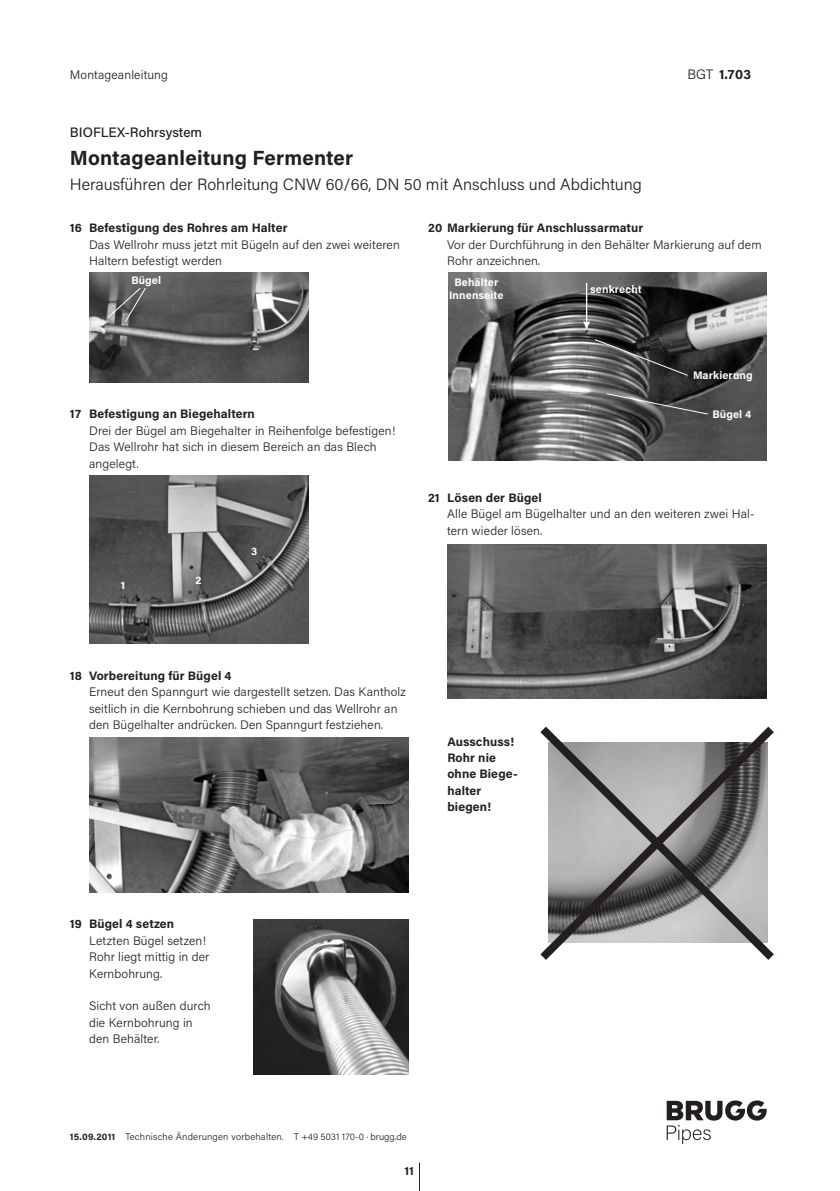
<style>
.page{position:relative;width:840px;height:1191px;background:#fff}
.page>*{position:absolute;margin:0;border:0;box-sizing:border-box;transform-origin:0 0}
.t1{font:700 20.4px "Acumin Pro";letter-spacing:.01em;color:#231f20}
.t2{font:300 16.4px "Acumin Pro";color:#231f20}
.t3{font:500 13.6px "Acumin Pro";color:#231f20}
.t4{font:700 13.6px "Acumin Pro";color:#231f20}
.t5{font:300 12.2px/16.4px "Acumin Pro";letter-spacing:.01em;color:#231f20}
.t6{font:700 12.2px/16.4px "Acumin Pro";letter-spacing:.01em;color:#231f20}
.t7{font:700 12px "Acumin Pro";color:#231f20}
.t8{font:700 11px/13px "Acumin Pro";letter-spacing:.01em;color:#fff;text-align:center}
.t9{font:300 9.6px "Acumin Pro";letter-spacing:.02em;color:#231f20}
.s1{font-weight:300}
.s2{font-weight:700}
</style>
<div class="page">
<svg style="left:419px;top:1162px;width:1px;height:29px"></svg>
<svg style="left:666px;top:1100px;width:100px;height:44px"></svg>
<img style="left:89px;top:737px;width:319px;height:155px">
<img style="left:89px;top:475px;width:219px;height:168px">
<img style="left:254px;top:919px;width:154px;height:155px">
<img style="left:448px;top:273px;width:318px;height:187px">
<img style="left:447px;top:544px;width:319px;height:155px">
<img style="left:89px;top:273px;width:219px;height:109px">
<svg style="left:593px;top:339px;width:95px;height:37px;background:#454545"></svg>
<hr style="left:585px;top:283px;width:2px;height:40px;background:#fff">
<svg style="left:582px;top:321px;width:7px;height:9px"></svg>
<svg style="left:540px;top:726px;width:234px;height:234px"></svg>
<svg style="left:107px;top:287px;width:39px;height:35px"></svg>
<svg style="left:605px;top:393px;width:103px;height:22px;background:#525252"></svg>
<p class="t5" style="left:70px;top:66px;width:99px">Montageanleitung</p>
<p class="t4" style="left:687px;top:65px;width:65px"><span class="s1">BGT</span> 1.703</p>
<p class="t3" style="left:70px;top:122px;width:134px">BIOFLEX-Rohrsystem</p>
<h1 class="t1" style="left:70px;top:144px;width:285px">Montageanleitung Fermenter</h1>
<h2 class="t2" style="left:70px;top:173px;width:573px">Herausführen der Rohrleitung CNW 60/66, DN 50 mit Anschluss und Abdichtung</h2>
<p class="t6" style="left:70px;top:219px;width:219px">16 Befestigung des Rohres am Halter</p>
<p class="t5" style="left:89px;top:236px;width:312px">Das Wellrohr muss jetzt mit Bügeln auf den zwei weiteren<br>Haltern befestigt werden</p>
<p class="t8" style="left:131px;top:273px;width:31px">Bügel</p>
<p class="t6" style="left:70px;top:405px;width:186px">17 Befestigung an Biegehaltern</p>
<p class="t5" style="left:89px;top:422px;width:307px">Drei der Bügel am Biegehalter in Reihenfolge befestigen!<br>Das Wellrohr hat sich in diesem Bereich an das Blech angelegt.</p>
<p class="t8" style="left:121px;top:578px;width:6px">1</p>
<p class="t8" style="left:195px;top:573px;width:8px">2</p>
<p class="t8" style="left:251px;top:544px;width:8px">3</p>
<p class="t6" style="left:428px;top:219px;width:216px">20 Markierung für Anschlussarmatur</p>
<p class="t5" style="left:447px;top:236px;width:316px">Vor der Durchführung in den Behälter Markierung auf dem<br>Rohr anzeichnen.</p>
<p class="t8" style="left:449px;top:275px;width:56px">Behälter<br>Innenseite</p>
<p class="t8" style="left:590px;top:282px;width:53px">senkrecht</p>
<p class="t8" style="left:692px;top:368px;width:61px">Markierung</p>
<p class="t8" style="left:712px;top:407px;width:40px">Bügel 4</p>
<p class="t6" style="left:428px;top:489px;width:115px">21 Lösen der Bügel</p>
<p class="t5" style="left:447px;top:505px;width:309px">Alle Bügel am Bügelhalter und an den weiteren zwei Hal&shy;tern wieder lösen.</p>
<p class="t6" style="left:70px;top:667px;width:163px">18 Vorbereitung für Bügel 4</p>
<p class="t5" style="left:89px;top:683px;width:318px">Erneut den Spanngurt wie dargestellt setzen. Das Kantholz seitlich in die Kernbohrung schieben und das Wellrohr an den Bügelhalter andrücken. Den Spanngurt festziehen.</p>
<p class="t6" style="left:447px;top:732px;width:72px">Ausschuss!<br>Rohr nie ohne Biege&shy;halter biegen!</p>
<p class="t6" style="left:70px;top:915px;width:106px">19 Bügel 4 setzen</p>
<p class="t5" style="left:89px;top:932px;width:122px">Letzten Bügel setzen!<br>Rohr liegt mittig in der<br>Kernbohrung.</p>
<p class="t5" style="left:89px;top:997px;width:123px">Sicht von außen durch die Kernbohrung in den Behälter.</p>
<p class="t9" style="left:70px;top:1130px;width:377px"><span class="s2">15.09.2011</span> Technische Änderungen vorbehalten. T +49 5031 170-0 · brugg.de Seite 4</p>
<p class="t7" style="left:404px;top:1162px;width:11px">11</p>
</div>
